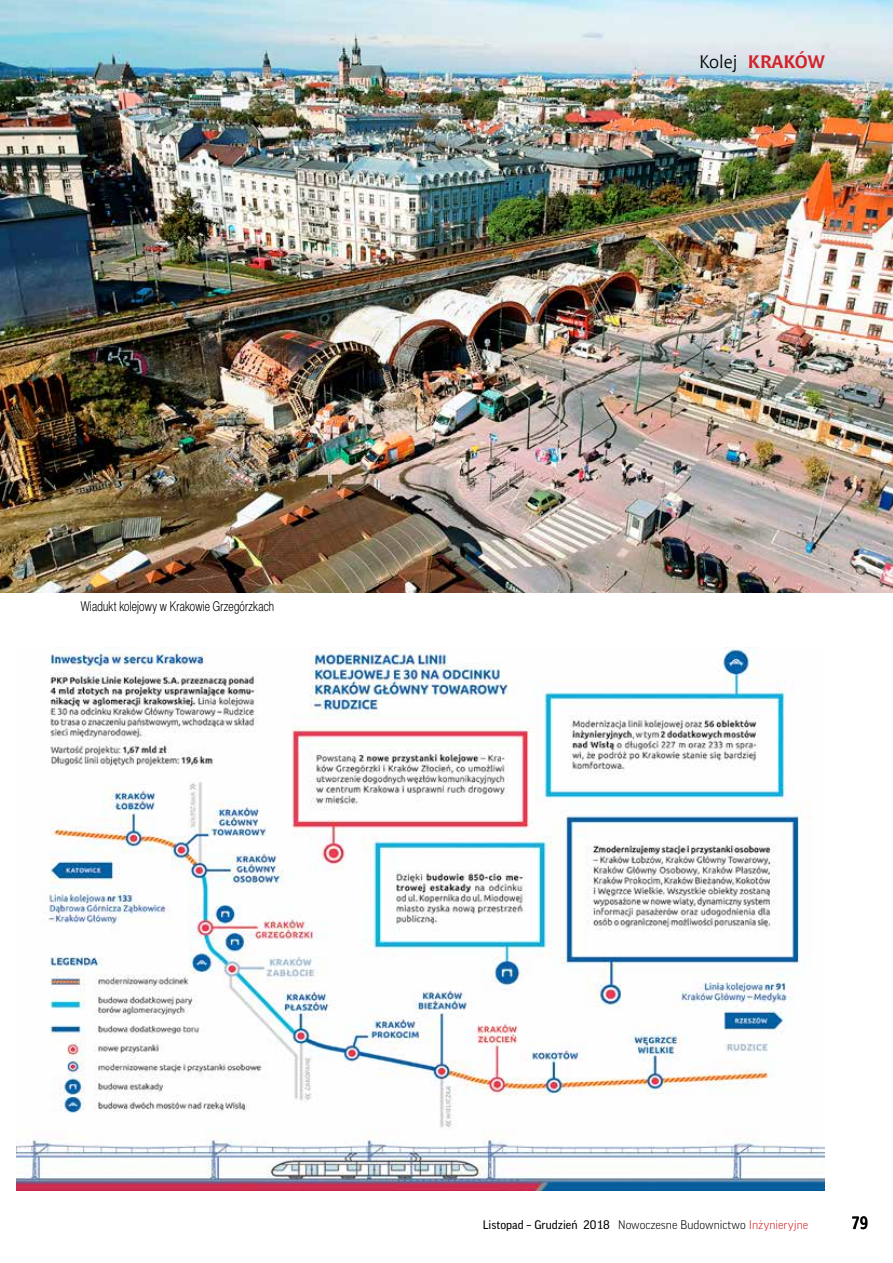
<style>
.page{position:relative;width:893px;height:1263px;background:#fff}
.page>*{position:absolute;margin:0;border:0;box-sizing:border-box;transform-origin:0 0}
.t1{font:700 18px "Chianti EU";color:#d2232a}
.t2{font:700 18px "Aerton Cnd EFN";color:#000}
.t3{font:13.5px "Switzer Cnd EFN Light";letter-spacing:.015em;color:#000;scale:.9 1}
.t4{font:12px "Good Pro";color:#000}
.s1{font-weight:400;color:#000}
.s2{font-weight:300}
.s3{font-weight:300;color:#d2232a}
</style>
<div class="page">
<img style="left:0;top:0;width:893px;height:593px">
<img style="left:17px;top:648px;width:808px;height:543px">
<p class="t3" style="left:81px;top:598px;width:216px">Wiadukt kolejowy w Krakowie Grzegórzkach</p>
<h1 class="t1" style="left:699px;top:51px;width:127px"><span class="s1">Kolej</span> KRAKÓW</h1>
<p class="t4" style="left:483px;top:1218px;width:327px">Listopad – Grudzień 2018 <span class="s2">Nowoczesne Budownictwo</span> <span class="s3">Inżynieryjne</span></p>
<h1 class="t2" style="left:851px;top:1212px;width:18px">79</h1>
</div>
